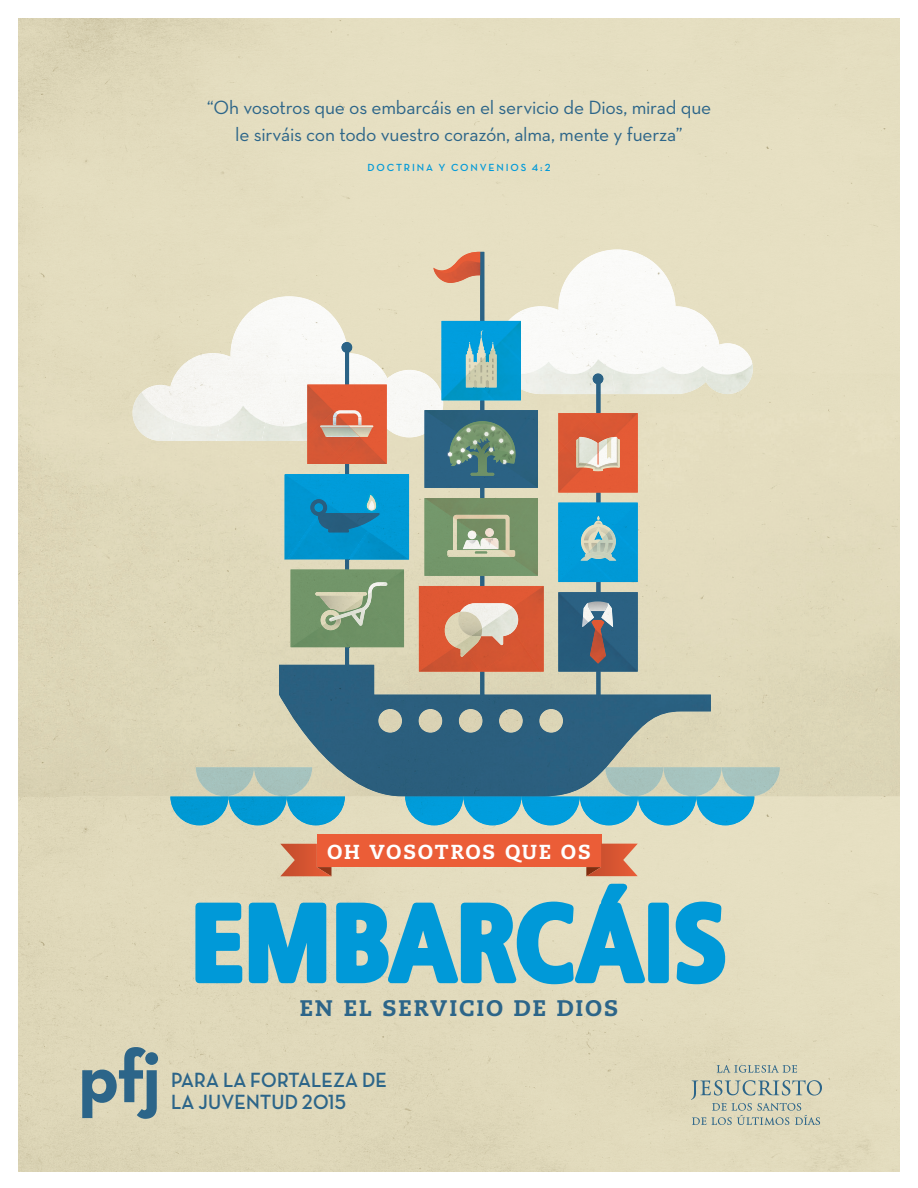
<style>
.page{position:relative;width:918px;height:1188px;background:#fff}
.page>*{position:absolute;margin:0;border:0;box-sizing:border-box;transform-origin:0 0}
.t1{font:700 condensed 105px "Frutigerlds Lat";letter-spacing:.015em;color:#0099d8}
.t2{font:700 75px "Neutralds Lat";color:#2c6589}
.t3{font:800 22.5px "Caecilialds Std";letter-spacing:.08em;color:#2c6589}
.t4{font:21px/21.5px "Neutralds Lat Bold Alt Display";letter-spacing:.01em;color:#2c6589;scale:.95 1}
.t5{font:800 20.25px "Caecilialds Std";letter-spacing:.085em;color:#fff}
.t6{font:19.5px/27px "Neutralds Lat";letter-spacing:-.015em;color:#2c6589;text-align:center}
.t7{font:10.5px "Neutralds Lat Demi";letter-spacing:.175em;color:#0099d8}
</style>
<div class="page">
<img style="left:176px;top:296px;width:250px;height:78px">
<img style="left:345px;top:353px;width:4px;height:21px">
<svg style="left:341px;top:342px;width:11px;height:11px"></svg>
<div style="left:18px;top:796px;width:882px;height:376px;background:#e0d9bb"></div>
<img style="left:405px;top:796px;width:349px;height:29px">
<img style="left:170px;top:796px;width:175px;height:29px">
<div style="left:589px;top:374px;width:311px;height:422px;background:#e2dbbe"></div>
<div style="left:537px;top:400px;width:52px;height:265px;background:#e4ddbf"></div>
<div style="left:70px;top:643px;width:349px;height:153px;background:#ddd6b7"></div>
<div style="left:18px;top:374px;width:52px;height:422px;background:#dcd5b6"></div>
<img style="left:381px;top:437px;width:52px;height:206px">
<div style="left:69px;top:412px;width:260px;height:231px;background:#e0d9ba"></div>
<img style="left:433px;top:576px;width:104px;height:10px">
<img style="left:329px;top:560px;width:52px;height:10px">
<img style="left:433px;top:488px;width:104px;height:10px">
<img style="left:329px;top:464px;width:52px;height:10px">
<img style="left:443px;top:400px;width:94px;height:10px">
<img style="left:133px;top:374px;width:310px;height:63px">
<img style="left:266px;top:422px;width:41px;height:19px">
<img style="left:216px;top:406px;width:50px;height:35px">
<img style="left:175px;top:421px;width:45px;height:20px">
<img style="left:133px;top:392px;width:42px;height:49px">
<img style="left:711px;top:767px;width:69px;height:29px">
<img style="left:196px;top:767px;width:83px;height:29px">
<img style="left:480px;top:400px;width:4px;height:186px">
<img style="left:596px;top:400px;width:4px;height:192px">
<img style="left:279px;top:665px;width:432px;height:131px">
<div style="left:419px;top:586px;width:94px;height:61px;background:#df5833"></div>
<div style="left:583px;top:592px;width:55px;height:53px;background:#2b6183"></div>
<img style="left:587px;top:602px;width:21px;height:1px">
<div style="left:425px;top:433px;width:75px;height:55px;background:#2b6284"></div>
<div style="left:425px;top:524px;width:113px;height:52px;background:#73966a"></div>
<div style="left:334px;top:385px;width:53px;height:52px;background:#e45a35"></div>
<div style="left:291px;top:570px;width:75px;height:52px;background:#729569"></div>
<div style="left:326px;top:474px;width:83px;height:57px;background:#009bd8"></div>
<div style="left:558px;top:503px;width:53px;height:53px;background:#009cda"></div>
<div style="left:583px;top:438px;width:55px;height:55px;background:#e45a35"></div>
<img style="left:335px;top:410px;width:38px;height:17px">
<img style="left:360px;top:427px;width:12px;height:10px">
<svg style="left:360px;top:417px;width:2px;height:8px"></svg>
<img style="left:365px;top:493px;width:13px;height:2px">
<svg style="left:326px;top:495px;width:54px;height:36px"></svg>
<img style="left:367px;top:495px;width:9px;height:15px">
<img style="left:558px;top:592px;width:25px;height:40px">
<img style="left:565px;top:621px;width:17px;height:17px">
<img style="left:613px;top:645px;width:25px;height:27px">
<svg style="left:558px;top:632px;width:7px;height:6px"></svg>
<img style="left:558px;top:638px;width:24px;height:34px">
<svg style="left:582px;top:603px;width:31px;height:69px;background:#668294"></svg>
<img style="left:590px;top:629px;width:16px;height:35px">
<img style="left:611px;top:503px;width:27px;height:39px">
<img style="left:616px;top:529px;width:15px;height:20px">
<img style="left:558px;top:556px;width:47px;height:26px">
<img style="left:631px;top:542px;width:7px;height:7px">
<img style="left:605px;top:549px;width:33px;height:33px">
<svg style="left:598px;top:575px;width:13px;height:7px"></svg>
<svg style="left:581px;top:516px;width:35px;height:36px"></svg>
<img style="left:581px;top:552px;width:35px;height:9px">
<img style="left:558px;top:453px;width:25px;height:40px">
<img style="left:565px;top:446px;width:11px;height:12px">
<img style="left:591px;top:413px;width:47px;height:25px">
<svg style="left:558px;top:446px;width:7px;height:7px"></svg>
<img style="left:558px;top:413px;width:33px;height:33px">
<svg style="left:585px;top:413px;width:13px;height:7px"></svg>
<svg style="left:576px;top:437px;width:44px;height:34px"></svg>
<svg style="left:433px;top:249px;width:320px;height:151px"></svg>
<img style="left:307px;top:385px;width:27px;height:39px">
<img style="left:314px;top:411px;width:46px;height:20px">
<img style="left:340px;top:437px;width:47px;height:27px">
<img style="left:307px;top:424px;width:7px;height:7px">
<img style="left:307px;top:431px;width:33px;height:33px">
<svg style="left:334px;top:457px;width:13px;height:7px"></svg>
<img style="left:320px;top:412px;width:40px;height:25px">
<img style="left:321px;top:427px;width:39px;height:10px">
<svg style="left:333px;top:417px;width:3px;height:8px"></svg>
<img style="left:419px;top:647px;width:48px;height:25px">
<img style="left:467px;top:657px;width:14px;height:15px">
<img style="left:513px;top:586px;width:31px;height:58px">
<img style="left:481px;top:644px;width:41px;height:28px">
<img style="left:522px;top:629px;width:22px;height:43px">
<svg style="left:443px;top:603px;width:75px;height:54px;background:#dba991"></svg>
<img style="left:425px;top:498px;width:37px;height:26px">
<img style="left:462px;top:498px;width:56px;height:25px">
<img style="left:500px;top:523px;width:38px;height:52px">
<img style="left:518px;top:498px;width:20px;height:39px">
<svg style="left:447px;top:515px;width:68px;height:42px;background:#aab593"></svg>
<img style="left:291px;top:647px;width:54px;height:1px">
<img style="left:349px;top:647px;width:52px;height:1px">
<img style="left:291px;top:622px;width:37px;height:25px">
<img style="left:328px;top:630px;width:56px;height:17px">
<img style="left:366px;top:570px;width:38px;height:38px">
<img style="left:384px;top:608px;width:20px;height:39px">
<svg style="left:315px;top:582px;width:72px;height:48px;background:#96ab87"></svg>
<img style="left:425px;top:410px;width:46px;height:23px">
<img style="left:471px;top:410px;width:10px;height:11px">
<img style="left:500px;top:436px;width:38px;height:52px">
<img style="left:481px;top:410px;width:37px;height:26px">
<img style="left:518px;top:410px;width:20px;height:39px">
<svg style="left:447px;top:421px;width:69px;height:55px;background:#5c837a"></svg>
<img style="left:433px;top:261px;width:47px;height:22px">
<img style="left:349px;top:531px;width:61px;height:29px">
<img style="left:285px;top:559px;width:60px;height:1px">
<img style="left:306px;top:503px;width:62px;height:56px">
<div style="left:285px;top:474px;width:41px;height:58px;background:#0096d2"></div>
<img style="left:285px;top:517px;width:21px;height:42px">
<img style="left:310px;top:499px;width:50px;height:33px">
<div style="left:317px;top:834px;width:284px;height:33px;background:#eb5d37"></div>
<svg style="left:192px;top:844px;width:459px;height:145px;background:#a1b7b3"></svg>
<div style="left:648px;top:903px;width:21px;height:80px;border:7px solid #0099d8"></div>
<svg style="left:670px;top:898px;width:59px;height:90px;background:#8bc2c9"></svg>
<img style="left:692px;top:1065px;width:130px;height:60px">
<p class="t6" style="left:207px;top:92px;width:506px">“Oh vosotros que os embarcáis en el servicio de Dios, mirad que le sirváis con todo vuestro corazón, alma, mente y fuerza”</p>
<p class="t7" style="left:368px;top:159px;width:184px">DOCTRINA Y CONVENIOS 4:2</p>
<h2 class="t2" style="left:78px;top:1014px;width:84px">pfj</h2>
<p class="t5" style="left:327px;top:839px;width:265px">OH VOSOTROS QUE OS</p>
<h1 class="t1" style="left:191px;top:863px;width:537px">EMBARCÁIS</h1>
<p class="t3" style="left:300px;top:994px;width:320px">EN EL SERVICIO DE DIOS</p>
<p class="t4" style="left:171px;top:1069px;width:229px">PARA LA FORTALEZA DE<br>LA JUVENTUD 2015</p>
</div>
